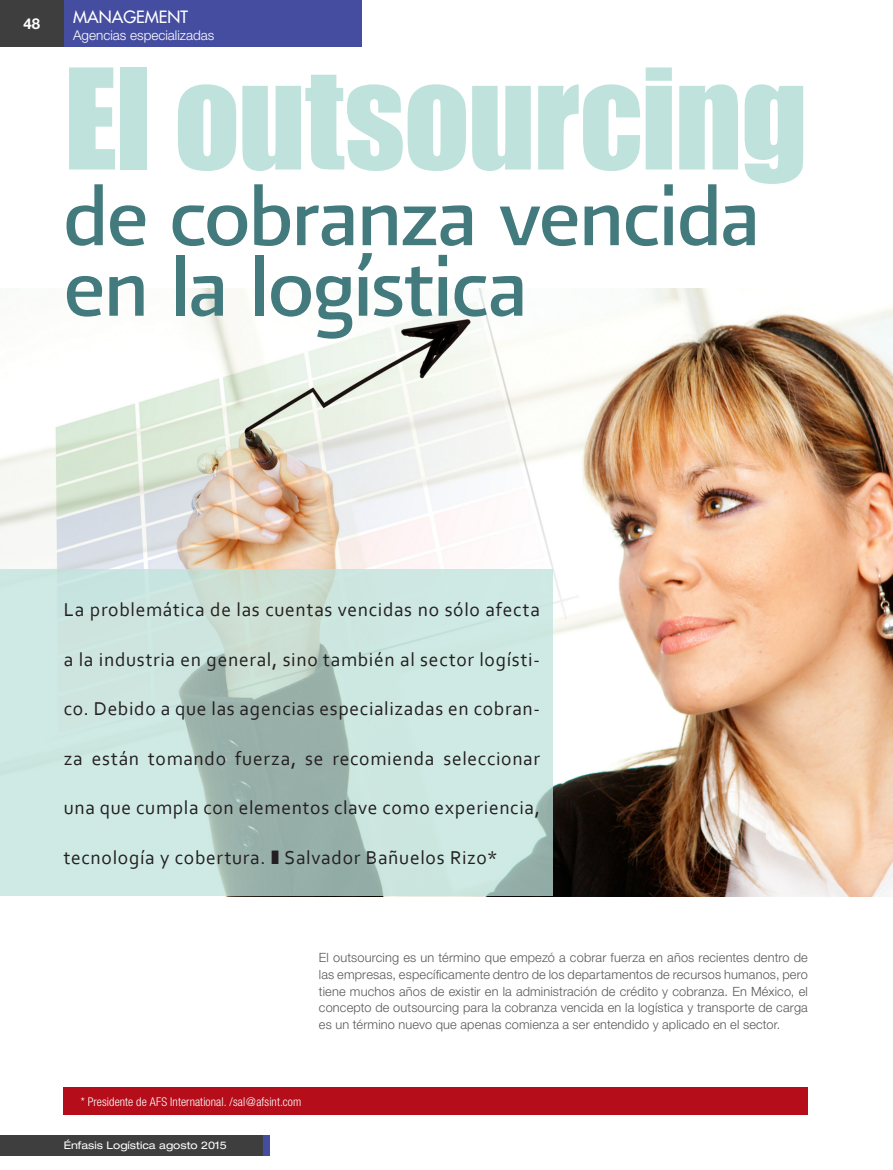
<style>
.page{position:relative;width:893px;height:1170px;background:#fff}
.page>*{position:absolute;margin:0;border:0;box-sizing:border-box;transform-origin:0 0}
.t1{font:129px "Impact";letter-spacing:-.01em;color:#bfe3dc}
.t2{font:97.5px/70.5px "Presidencia Base";letter-spacing:-.02em;color:#427a7d}
.t3{font:19.5px "Corbel";letter-spacing:.035em;color:#231f20}
.t4{font:16.5px "Futura";color:#fff}
.t5{font:700 15px "Helvetica Neue";color:#fff}
.t6{font:300 13.5px "Helvetica Neue";color:#fff}
.t7{font:300 12.75px/16.6px "Helvetica Neue";letter-spacing:.015em;color:#57585a;text-align:justify}
.t8{font:300 condensed 12px "Helvetica Neue";letter-spacing:.01em;color:#fff}
.t9{font:expanded 10.5px "Helvetica Neue";color:#fff}
</style>
<div class="page">
<div style="left:0;top:1134px;width:264px;height:21px;background:#3e3e3f"></div>
<div style="left:263px;top:1134px;width:7px;height:21px;background:#454da0"></div>
<div style="left:64px;top:1px;width:297px;height:46px;background:#454da0"></div>
<div style="left:0;top:1px;width:64px;height:46px;background:#3e3e3f"></div>
<img style="left:0;top:288px;width:892px;height:608px">
<svg style="left:0;top:569px;width:553px;height:327px;background:#c2dcd5"></svg>
<div style="left:64px;top:1086px;width:744px;height:27px;background:#b50e1a"></div>
<p class="t5" style="left:24px;top:14px;width:18px">48</p>
<p class="t4" style="left:73px;top:7px;width:116px">MANAGEMENT</p>
<p class="t6" style="left:73px;top:27px;width:143px">Agencias especializadas</p>
<h1 class="t1" style="left:64px;top:39px;width:745px">El outsourcing</h1>
<h2 class="t2" style="left:64px;top:179px;width:698px">de cobranza vencida en la logística</h2>
<h3 class="t3" style="left:64px;top:597px;width:478px">La problemática de las cuentas vencidas no sólo afecta</h3>
<h3 class="t3" style="left:64px;top:647px;width:478px">a la industria en general, sino también al sector logísti-</h3>
<h3 class="t3" style="left:64px;top:696px;width:478px">co. Debido a que las agencias especializadas en cobran-</h3>
<h3 class="t3" style="left:64px;top:746px;width:478px">za están tomando fuerza, se recomienda seleccionar</h3>
<h3 class="t3" style="left:64px;top:795px;width:478px">una que cumpla con elementos clave como experiencia,</h3>
<h3 class="t3" style="left:64px;top:845px;width:435px">tecnología y cobertura. ❚ Salvador Bañuelos Rizo*</h3>
<p class="t7" style="left:319px;top:949px;width:490px">El outsourcing es un término que empezó a cobrar fuerza en años recientes dentro de las empresas, específicamente dentro de los departamentos de recursos humanos, pero tiene muchos años de existir en la administración de crédito y cobranza. En México, el concepto de outsourcing para la cobranza vencida en la logística y transporte de carga es un término nuevo que apenas comienza a ser entendido y aplicado en el sector.</p>
<p class="t8" style="left:81px;top:1094px;width:222px">* Presidente de AFS International. /sal@afsint.com</p>
<p class="t9" style="left:64px;top:1138px;width:165px">Énfasis Logística agosto 2015</p>
</div>
